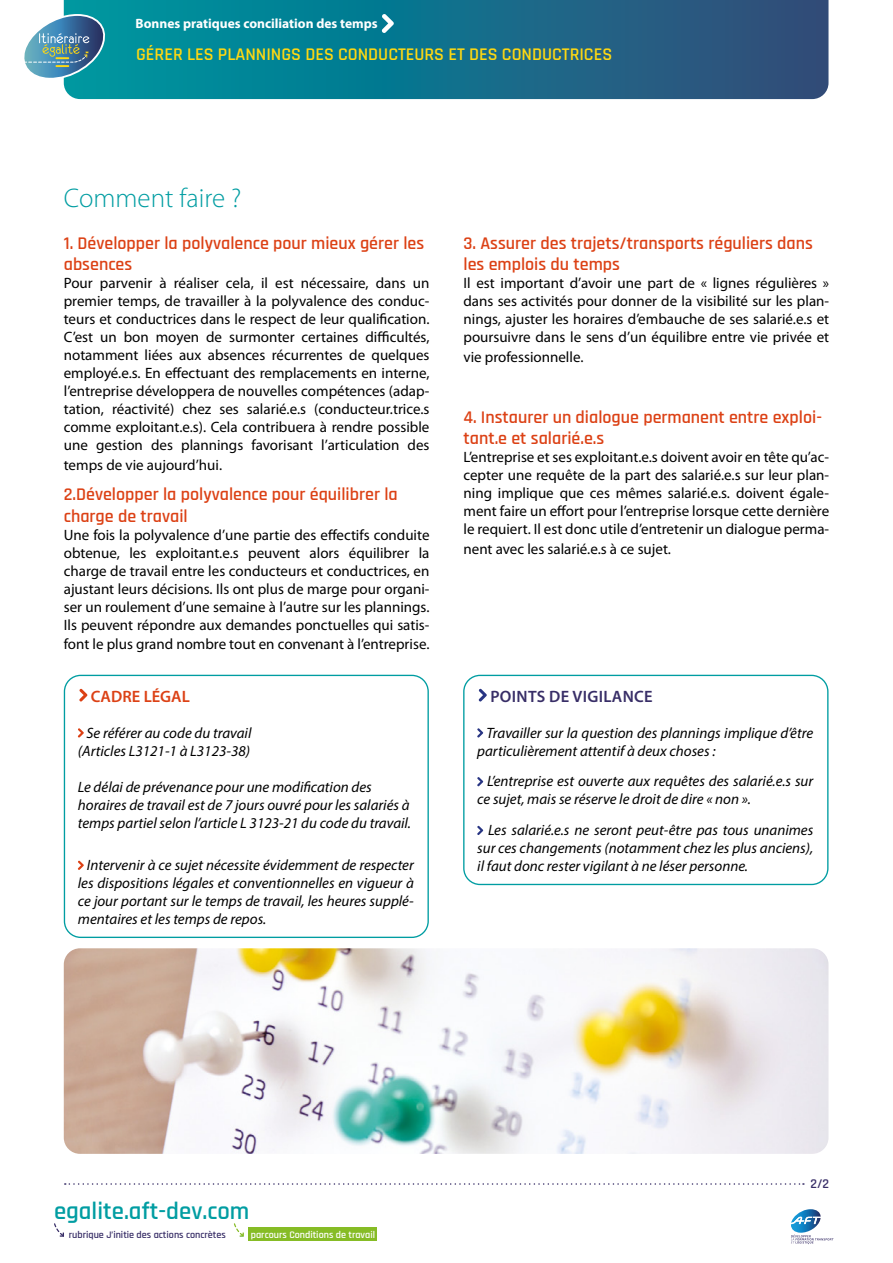
<style>
.page{position:relative;width:893px;height:1263px;background:#fff}
.page>*{position:absolute;margin:0;border:0;box-sizing:border-box;transform-origin:0 0}
.t1{font:300 27px "Myriad Pro";color:#009da2}
.t2{font:600 24.75px "Rajdhani";color:#009da2}
.t3{font:600 18px/21.6px "Rajdhani";color:#dc4115}
.t4{font:600 18px "Rajdhani";color:#fed812}
.t5{font:600 16.5px "Myriad Pro";letter-spacing:.02em;color:#382e67}
.t6{font:600 16.5px "Myriad Pro";color:#dc4115}
.t7{font:15px/18px "Myriad Pro";color:#000;text-align:justify}
.t8{font:italic 15px/18px "Myriad Pro";color:#000}
.t9{font:700 13.5px "Myriad Pro";color:#fff}
.t10{font:600 13.5px "Rajdhani";color:#382e67}
.t11{font:600 10.2px "Rajdhani";color:#382e67}
.t12{font:600 10.2px "Rajdhani";color:#fff}
</style>
<div class="page">
<svg style="left:791px;top:1209px;width:43px;height:35px"></svg>
<svg style="left:64px;top:0;width:764px;height:99px;background:#13708c"></svg>
<svg style="left:382px;top:14px;width:12px;height:19px"></svg>
<svg style="left:65px;top:1183px;width:739px;height:2px"></svg>
<svg style="left:24px;top:13px;width:86px;height:68px"></svg>
<svg style="left:79px;top:689px;width:8px;height:12px"></svg>
<svg style="left:78px;top:728px;width:6px;height:9px"></svg>
<svg style="left:78px;top:861px;width:6px;height:9px"></svg>
<div style="left:64px;top:675px;width:365px;height:263px;border:1px solid #009da2;border-radius:16px"></div>
<svg style="left:479px;top:689px;width:8px;height:12px"></svg>
<svg style="left:477px;top:728px;width:6px;height:9px"></svg>
<svg style="left:477px;top:777px;width:6px;height:9px"></svg>
<svg style="left:477px;top:826px;width:6px;height:9px"></svg>
<div style="left:463px;top:675px;width:365px;height:210px;border:1px solid #009da2;border-radius:16px"></div>
<img style="left:64px;top:948px;width:764px;height:206px">
<svg style="left:54px;top:1223px;width:10px;height:14px"></svg>
<div style="left:249px;top:1227px;width:128px;height:14px;background:#86bc25"></div>
<svg style="left:234px;top:1223px;width:10px;height:14px"></svg>
<p class="t9" style="left:136px;top:14px;width:244px">Bonnes pratiques conciliation des temps</p>
<p class="t4" style="left:136px;top:43px;width:477px">GÉRER LES PLANNINGS DES CONDUCTEURS ET DES CONDUCTRICES</p>
<h1 class="t1" style="left:64px;top:182px;width:179px">Comment faire ?</h1>
<p class="t3" style="left:64px;top:232px;width:362px">1. Développer la polyvalence pour mieux gérer les absences</p>
<p class="t7" style="left:64px;top:274px;width:367px">Pour parvenir à réaliser cela, il est nécessaire, dans un premier temps, de travailler à la polyvalence des conduc&shy;teurs et conductrices dans le respect de leur qualification.<br>C’est un bon moyen de surmonter certaines difficultés, notamment liées aux absences récurrentes de quelques employé.e.s. En effectuant des remplacements en interne, l’entreprise développera de nouvelles compétences (adap&shy;tation, réactivité) chez ses salarié.e.s (conducteur.trice.s comme exploitant.e.s). Cela contribuera à rendre possible une gestion des plannings favorisant l’articulation des</p>
<p class="t7" style="left:64px;top:456px;width:160px">temps de vie aujourd’hui.</p>
<p class="t3" style="left:64px;top:484px;width:335px">2.Développer la polyvalence pour équilibrer la charge de travail</p>
<p class="t7" style="left:64px;top:525px;width:367px">Une fois la polyvalence d’une partie des effectifs conduite obtenue, les exploitant.e.s peuvent alors équilibrer la charge de travail entre les conducteurs et conductrices, en ajustant leurs décisions. Ils ont plus de marge pour organi&shy;ser un roulement d’une semaine à l’autre sur les plannings.<br>Ils peuvent répondre aux demandes ponctuelles qui satis-</p>
<p class="t7" style="left:64px;top:635px;width:367px">font le plus grand nombre tout en convenant à l’entreprise.</p>
<p class="t6" style="left:91px;top:685px;width:101px">CADRE LÉGAL</p>
<p class="t8" style="left:78px;top:723px;width:175px;text-align:center">Se référer au code du travail (Articles L3121-1 à L3123-38)</p>
<p class="t8" style="left:78px;top:777px;width:335px">Le délai de prévenance pour une modification des horaires de travail est de 7 jours ouvré pour les salariés à temps partiel selon l’article L 3123-21 du code du travail.</p>
<p class="t8" style="left:78px;top:856px;width:337px;text-align:justify;text-indent:9px">Intervenir à ce sujet nécessite évidemment de respecter les dispositions légales et conventionnelles en vigueur à ce jour portant sur le temps de travail, les heures supplé&shy;mentaires et les temps de repos.</p>
<p class="t3" style="left:463px;top:232px;width:351px">3. Assurer des trajets/transports réguliers dans les emplois du temps</p>
<p class="t7" style="left:463px;top:274px;width:367px">Il est important d’avoir une part de « lignes régulières » dans ses activités pour donner de la visibilité sur les plan&shy;nings, ajuster les horaires d’embauche de ses salarié.e.s et poursuivre dans le sens d’un équilibre entre vie privée et</p>
<p class="t7" style="left:463px;top:348px;width:121px">vie professionnelle.</p>
<p class="t3" style="left:463px;top:407px;width:360px">4. Instaurer un dialogue permanent entre exploi&shy;tant.e et salarié.e.s</p>
<p class="t7" style="left:463px;top:448px;width:367px">L’entreprise et ses exploitant.e.s doivent avoir en tête qu’ac&shy;cepter une requête de la part des salarié.e.s sur leur plan&shy;ning implique que ces mêmes salarié.e.s. doivent égale&shy;ment faire un effort pour l’entreprise lorsque cette dernière le requiert. Il est donc utile d’entretenir un dialogue perma-</p>
<p class="t7" style="left:463px;top:540px;width:209px">nent avec les salarié.e.s à ce sujet.</p>
<p class="t5" style="left:490px;top:685px;width:164px">POINTS DE VIGILANCE</p>
<p class="t8" style="left:477px;top:723px;width:337px;text-indent:9px">Travailler sur la question des plannings implique d’être particulièrement attentif à deux choses :</p>
<p class="t8" style="left:477px;top:772px;width:337px;text-indent:10px">L’entreprise est ouverte aux requêtes des salarié.e.s sur ce sujet, mais se réserve le droit de dire « non ».</p>
<p class="t8" style="left:477px;top:821px;width:338px;text-align:justify;text-indent:11px">Les salarié.e.s ne seront peut-être pas tous unanimes sur ces changements (notamment chez les plus anciens), il faut donc rester vigilant à ne léser personne.</p>
<h2 class="t2" style="left:54px;top:1196px;width:197px">egalite.aft-dev.com</h2>
<p class="t11" style="left:69px;top:1228px;width:159px">rubrique J’initie des actions concrètes</p>
<p class="t12" style="left:251px;top:1228px;width:126px">parcours Conditions de travail</p>
<p class="t10" style="left:811px;top:1176px;width:20px">2/2</p>
</div>
